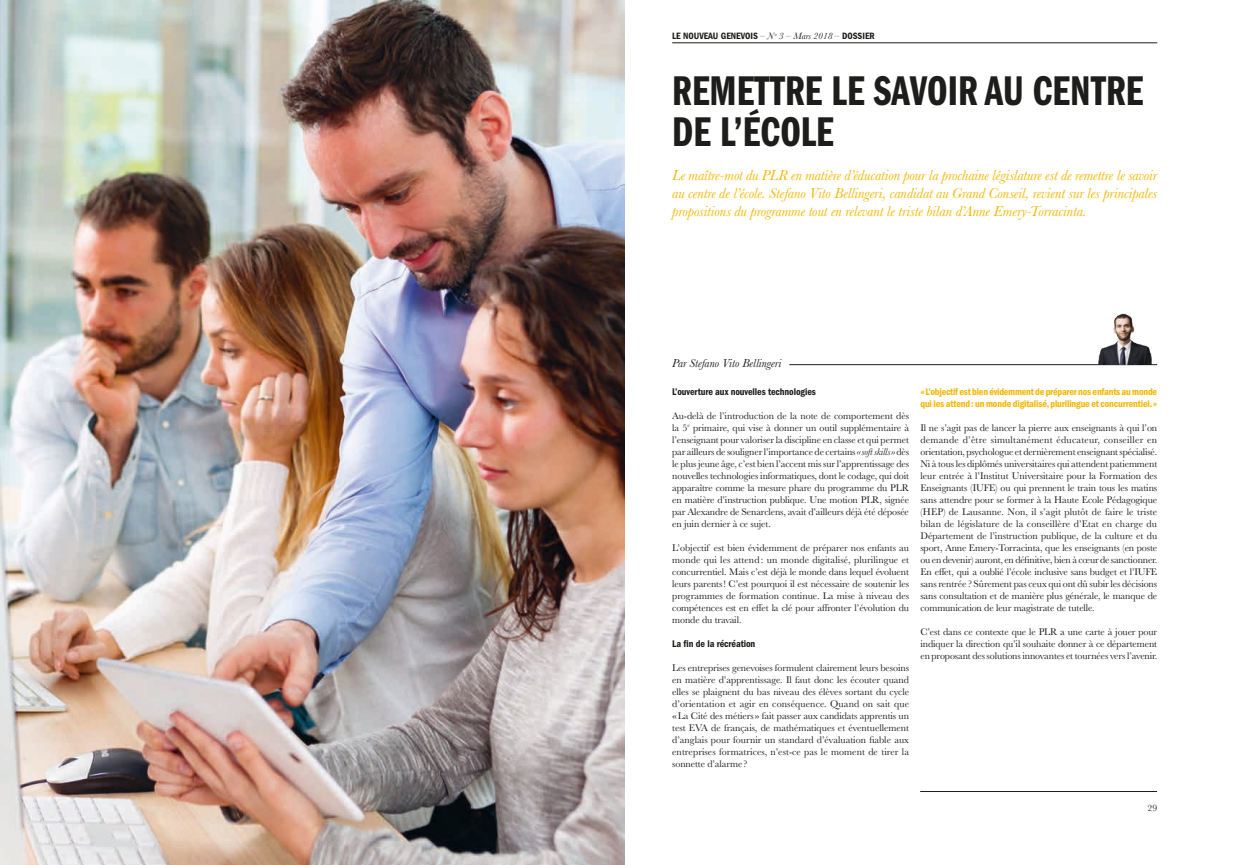
<style>
.page{position:relative;width:1248px;height:865px;background:#fff}
.page>*{position:absolute;margin:0;border:0;box-sizing:border-box;transform-origin:0 0}
.t1{font:43px/41px "ITC Franklin Gothic Std Dm Cp";color:#1d1d1b}
.t2{font:italic 15px/18px "Baskerville";color:#f3b700;text-align:justify}
.t3{font:italic 12px "Baskerville";color:#1d1d1b}
.t4{font:10px/12px "Baskerville";letter-spacing:-.01em;color:#1d1d1b;text-align:justify}
.t5{font:10px/12px "ITC Franklin Gothic Std Dm Cd";letter-spacing:-.015em;color:#f3b700}
.t6{font:10px "ITC Franklin Gothic Std Dm Cd";letter-spacing:-.01em;color:#1d1d1b}
.t7{font:9.5px "ITC Franklin Gothic Std Dm Cd";color:#1d1d1b}
.t8{font:9.5px "Baskerville";color:#1d1d1b}
.s1{font-family:"Baskerville";font-style:italic}
.s2{font-style:italic}
</style>
<div class="page">
<hr style="left:672px;top:43px;width:485px;height:1px;background:#1d1d1b">
<img style="left:0;top:0;width:624px;height:865px">
<hr style="left:789px;top:364px;width:367px;height:1px;background:#1d1d1b">
<img style="left:1098px;top:313px;width:54px;height:51px">
<hr style="left:920px;top:791px;width:236px;height:1px;background:#1d1d1b">
<p class="t7" style="left:672px;top:30px;width:204px">LE NOUVEAU GENEVOIS <span class="s1">– N</span><sup>o</sup> <span class="s1">3 – Mars 2018 –</span> DOSSIER</p>
<h1 class="t1" style="left:672px;top:71px;width:473px">REMETTRE LE SAVOIR AU CENTRE<br>DE L’ÉCOLE</h1>
<p class="t2" style="left:672px;top:166px;width:486px">Le maître-mot du PLR en matière d’éducation pour la prochaine législature est de remettre le savoir au centre de l’école. Stefano Vito Bellingeri, candidat au Grand Conseil, revient sur les principales propositions du programme tout en relevant le triste bilan d’Anne Emery-Torracinta.</p>
<p class="t3" style="left:672px;top:355px;width:111px">Par Stefano Vito Bellingeri</p>
<p class="t6" style="left:672px;top:385px;width:145px">L’ouverture aux nouvelles technologies</p>
<p class="t4" style="left:672px;top:409px;width:238px">Au-delà de l’introduction de la note de comportement dès la 5<sup>e</sup> primaire, qui vise à donner un outil supplémentaire à l’enseignant pour valoriser la discipline en classe et qui permet par ailleurs de souligner l’importance de certains <span class="s2">«soft skills»</span> dès le plus jeune âge, c’est bien l’accent mis sur l’apprentissage des nouvelles technologies informatiques, dont le codage, qui doit apparaître comme la mesure phare du programme du PLR en matière d’instruction publique. Une motion PLR, signée par Alexandre de Senarclens, avait d’ailleurs déjà été déposée en juin dernier à ce sujet.</p>
<p class="t4" style="left:672px;top:541px;width:238px">L’objectif est bien évidemment de préparer nos enfants au monde qui les attend : un monde digitalisé, plurilingue et concurrentiel. Mais c’est déjà le monde dans lequel évoluent leurs parents! C’est pourquoi il est nécessaire de soutenir les programmes de formation continue. La mise à niveau des compétences est en effet la clé pour affronter l’évolution du monde du travail.</p>
<p class="t6" style="left:672px;top:637px;width:85px">La fin de la récréation</p>
<p class="t4" style="left:672px;top:661px;width:238px">Les entreprises genevoises formulent clairement leurs besoins en matière d’apprentissage. Il faut donc les écouter quand elles se plaignent du bas niveau des élèves sortant du cycle d’orientation et agir en conséquence. Quand on sait que «La Cité des métiers» fait passer aux candidats apprentis un test EVA de français, de mathématiques et éventuellement d’anglais pour fournir un standard d’évaluation fiable aux entreprises formatrices, n’est-ce pas le moment de tirer la sonnette d’alarme?</p>
<p class="t5" style="left:920px;top:385px;width:238px">«L’objectif est bien évidemment de préparer nos enfants au monde qui les attend: un monde digitalisé, plurilingue et concurrentiel.»</p>
<p class="t4" style="left:920px;top:421px;width:238px">Il ne s’agit pas de lancer la pierre aux enseignants à qui l’on demande d’être simultanément éducateur, conseiller en orientation, psychologue et dernièrement enseignant spécialisé.<br>Ni à tous les diplômés universitaires qui attendent patiemment leur entrée à l’Institut Universitaire pour la Formation des Enseignants (IUFE) ou qui prennent le train tous les matins sans attendre pour se former à la Haute Ecole Pédagogique (HEP) de Lausanne. Non, il s’agit plutôt de faire le triste bilan de législature de la conseillère d’Etat en charge du Département de l’instruction publique, de la culture et du sport, Anne Emery-Torracinta, que les enseignants (en poste ou en devenir) auront, en définitive, bien à cœur de sanctionner.<br>En effet, qui a oublié l’école inclusive sans budget et l’IUFE sans rentrée ? Sûrement pas ceux qui ont dû subir les décisions sans consultation et de manière plus générale, le manque de communication de leur magistrate de tutelle.</p>
<p class="t4" style="left:920px;top:625px;width:238px">C’est dans ce contexte que le PLR a une carte à jouer pour indiquer la direction qu’il souhaite donner à ce département en proposant des solutions innovantes et tournées vers l’avenir.</p>
<p class="t8" style="left:1147px;top:801px;width:11px">29</p>
</div>
